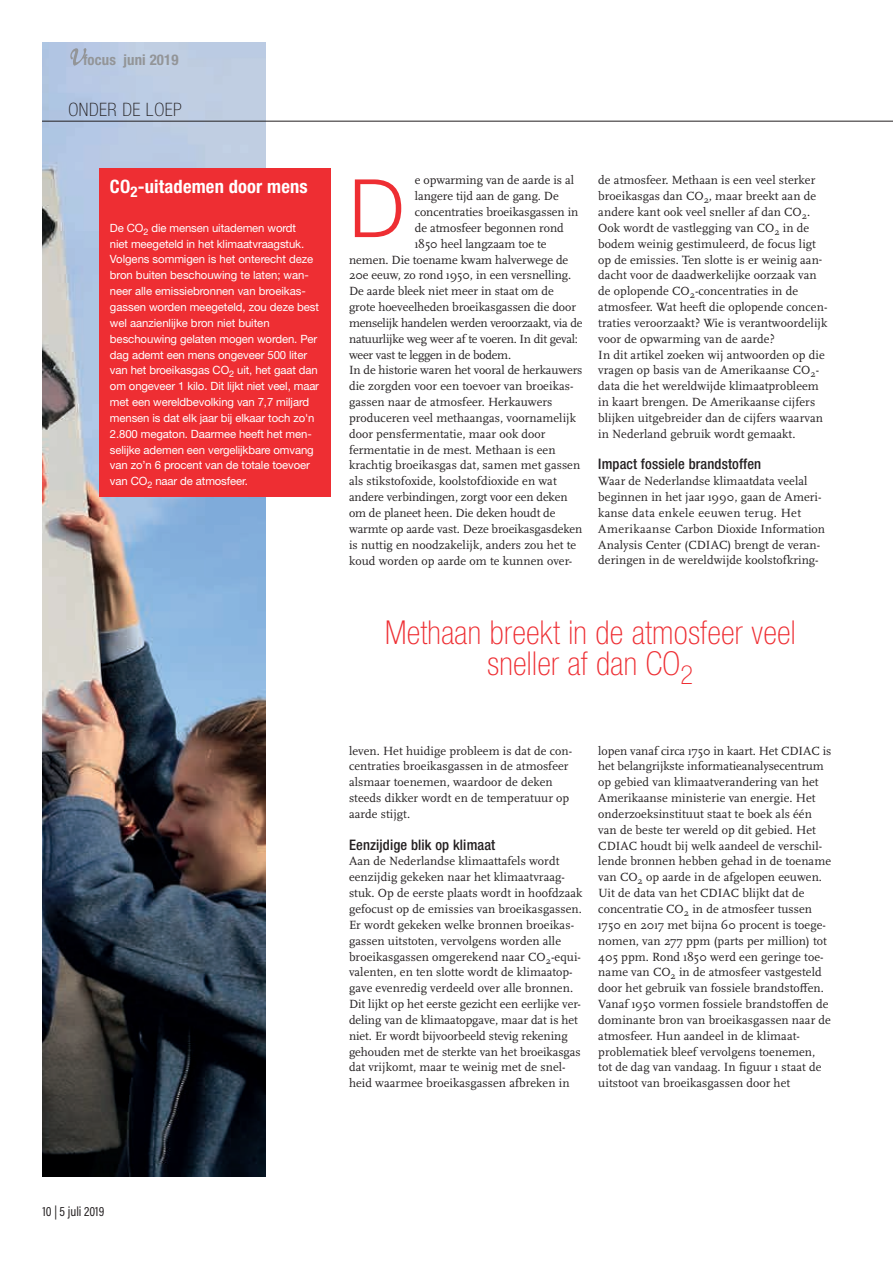
<style>
.page{position:relative;width:893px;height:1263px;background:#fff}
.page>*{position:absolute;margin:0;border:0;box-sizing:border-box;transform-origin:0 0}
.t1{font:300 80.7px "Helvetica Neue LT Std";color:#ee2e33}
.t2{font:100 condensed 33px/31.7px "Helvetica Neue LT Std";letter-spacing:.01em;color:#ee2e33;text-align:center}
.t3{font:700 condensed 18.45px "Helvetica Neue LT Std";letter-spacing:.01em;color:#fff}
.t4{font:100 condensed 18.45px "Helvetica Neue LT Std";letter-spacing:.03em;color:#231f20}
.t5{font:700 condensed 14.85px "Helvetica Neue LT Std";letter-spacing:.01em;color:#939598}
.t6{font:500 condensed 14.55px "Helvetica Neue LT Std";letter-spacing:.01em;color:#231f20}
.t7{font:13.5px "Acumin Pro Cond";color:#231f20}
.t8{font:12.45px/15.9px "Scala OT";letter-spacing:.005em;color:#231f20}
.t9{font:12.45px "Scala OT";letter-spacing:-.02em;color:#231f20}
.t10{font:11.4px/15.9px "Helvetica Neue LT Std";letter-spacing:-.01em;color:#fff}
</style>
<div class="page">
<img style="left:43px;top:43px;width:222px;height:1133px">
<hr style="left:43px;top:121px;width:850px;height:1px;background:#231f20">
<div style="left:99px;top:168px;width:231px;height:328px;background:#ee2e33"></div>
<svg style="left:70px;top:48px;width:17px;height:18px"></svg>
<p class="t5" style="left:83px;top:50px;width:97px">focus juni 2019</p>
<h3 class="t4" style="left:68px;top:99px;width:115px">ONDER DE LOEP</h3>
<h3 class="t3" style="left:110px;top:175px;width:199px">CO<sub>2</sub>-uitademen door mens</h3>
<p class="t10" style="left:110px;top:220px;width:211px">De CO<sub>2</sub> die mensen uitademen wordt<br>niet meegeteld in het klimaatvraagstuk.<br>Volgens sommigen is het onterecht deze bron buiten beschouwing te laten; wan&shy;neer alle emissiebronnen van broeikas&shy;gassen worden meegeteld, zou deze best wel aanzienlijke bron niet buiten beschouwing gelaten mogen worden. Per dag ademt een mens ongeveer 500 liter van het broeikasgas CO<sub>2</sub> uit, het gaat dan om ongeveer 1 kilo. Dit lijkt niet veel, maar met een wereldbevolking van 7,7 miljard mensen is dat elk jaar bij elkaar toch zo'n 2.800 megaton. Daarmee heeft het men&shy;selijke ademen een vergelijkbare omvang van zo’n 6 procent van de totale toevoer van CO<sub>2</sub> naar de atmosfeer.</p>
<h1 class="t1" style="left:349px;top:159px;width:57px">D</h1>
<p class="t8" style="left:415px;top:172px;width:161px">e opwarming van de aarde is al</p>
<p class="t8" style="left:415px;top:188px;width:145px">langere tijd aan de gang. De</p>
<p class="t8" style="left:415px;top:204px;width:165px">concentraties broeikasgassen in</p>
<p class="t8" style="left:415px;top:220px;width:150px">de atmosfeer begonnen rond</p>
<p class="t8" style="left:415px;top:236px;width:133px">1850 heel langzaam toe te</p>
<p class="t8" style="left:349px;top:252px;width:221px">nemen. Die toename kwam halverwege de</p>
<p class="t8" style="left:349px;top:268px;width:224px">20e eeuw, zo rond 1950, in een versnelling.</p>
<p class="t8" style="left:349px;top:283px;width:206px">De aarde bleek niet meer in staat om de</p>
<p class="t8" style="left:349px;top:299px;width:228px">grote hoeveelheden broeikasgassen die door</p>
<p class="t9" style="left:349px;top:316px;width:235px">menselijk handelen werden veroorzaakt, via de</p>
<p class="t9" style="left:349px;top:332px;width:230px">natuurlijke weg weer af te voeren. In dit geval:</p>
<p class="t9" style="left:349px;top:348px;width:164px">weer vast te leggen in de bodem.</p>
<p class="t8" style="left:349px;top:363px;width:235px">In de historie waren het vooral de herkauwers</p>
<p class="t8" style="left:349px;top:378px;width:226px">die zorgden voor een toevoer van broeikas-</p>
<p class="t8" style="left:349px;top:394px;width:205px">gassen naar de atmosfeer. Herkauwers</p>
<p class="t8" style="left:349px;top:410px;width:228px">produceren veel methaangas, voornamelijk</p>
<p class="t8" style="left:349px;top:426px;width:198px">door pensfermentatie, maar ook door</p>
<p class="t8" style="left:349px;top:442px;width:208px">fermentatie in de mest. Methaan is een</p>
<p class="t8" style="left:349px;top:458px;width:233px">krachtig broeikasgas dat, samen met gassen</p>
<p class="t8" style="left:349px;top:473px;width:209px">als stikstofoxide, koolstofdioxide en wat</p>
<p class="t8" style="left:349px;top:489px;width:220px">andere verbindingen, zorgt voor een deken</p>
<p class="t8" style="left:349px;top:505px;width:208px">om de planeet heen. Die deken houdt de</p>
<p class="t8" style="left:349px;top:521px;width:235px">warmte op aarde vast. Deze broeikasgasdeken</p>
<p class="t8" style="left:349px;top:537px;width:229px">is nuttig en noodzakelijk, anders zou het te</p>
<p class="t8" style="left:349px;top:553px;width:225px">koud worden op aarde om te kunnen over-</p>
<p class="t8" style="left:598px;top:172px;width:231px">de atmosfeer. Methaan is een veel sterker broeikasgas dan CO<sub>2</sub>, maar breekt aan de andere kant ook veel sneller af dan CO<sub>2</sub>.<br>Ook wordt de vastlegging van CO<sub>2</sub> in de bodem weinig gestimuleerd, de focus ligt op de emissies. Ten slotte is er weinig aan&shy;dacht voor de daadwerkelijke oorzaak van de oplopende CO<sub>2</sub>-concentraties in de atmosfeer. Wat heeft die oplopende concen&shy;traties veroorzaakt? Wie is verantwoordelijk voor de opwarming van de aarde?<br>In dit artikel zoeken wij antwoorden op die vragen op basis van de Amerikaanse CO<sub>2</sub>- data die het wereldwijde klimaatprobleem in kaart brengen. De Amerikaanse cijfers blijken uitgebreider dan de cijfers waarvan in Nederland gebruik wordt gemaakt.</p>
<p class="t6" style="left:598px;top:456px;width:164px">Impact fossiele brandstoffen</p>
<p class="t8" style="left:598px;top:473px;width:228px">Waar de Nederlandse klimaatdata veelal beginnen in het jaar 1990, gaan de Ameri&shy;kanse data enkele eeuwen terug. Het Amerikaanse Carbon Dioxide Information Analysis Center (CDIAC) brengt de veran&shy;deringen in de wereldwijde koolstofkring-</p>
<h2 class="t2" style="left:385px;top:616px;width:412px">Methaan breekt in de atmosfeer veel sneller af dan CO<sub>2</sub></h2>
<p class="t8" style="left:349px;top:743px;width:225px">leven. Het huidige probleem is dat de con&shy;centraties broeikasgassen in de atmosfeer alsmaar toenemen, waardoor de deken steeds dikker wordt en de temperatuur op aarde stijgt.</p>
<p class="t6" style="left:349px;top:836px;width:148px">Eenzijdige blik op klimaat</p>
<p class="t8" style="left:349px;top:854px;width:235px">Aan de Nederlandse klimaattafels wordt eenzijdig gekeken naar het klimaatvraag&shy;stuk. Op de eerste plaats wordt in hoofdzaak gefocust op de emissies van broeikasgassen.<br>Er wordt gekeken welke bronnen broeikas&shy;gassen uitstoten, vervolgens worden alle broeikasgassen omgerekend naar CO<sub>2</sub>-equi&shy;valenten, en ten slotte wordt de klimaatop&shy;gave evenredig verdeeld over alle bronnen.<br>Dit lijkt op het eerste gezicht een eerlijke ver&shy;deling van de klimaatopgave, maar dat is het niet. Er wordt bijvoorbeeld stevig rekening gehouden met de sterkte van het broeikasgas dat vrijkomt, maar te weinig met de snel&shy;heid waarmee broeikasgassen afbreken in</p>
<p class="t8" style="left:598px;top:743px;width:235px">lopen vanaf circa 1750 in kaart. Het CDIAC is het belangrijkste informatieanalysecentrum op gebied van klimaatverandering van het Amerikaanse ministerie van energie. Het onderzoeksinstituut staat te boek als één van de beste ter wereld op dit gebied. Het CDIAC houdt bij welk aandeel de verschil&shy;lende bronnen hebben gehad in de toename van CO<sub>2</sub> op aarde in de afgelopen eeuwen.<br>Uit de data van het CDIAC blijkt dat de concentratie CO<sub>2</sub> in de atmosfeer tussen 1750 en 2017 met bijna 60 procent is toege&shy;nomen, van 277 ppm (parts per million) tot 405 ppm. Rond 1850 werd een geringe toe&shy;name van CO<sub>2</sub> in de atmosfeer vastgesteld door het gebruik van fossiele brandstoffen.<br>Vanaf 1950 vormen fossiele brandstoffen de dominante bron van broeikasgassen naar de atmosfeer. Hun aandeel in de klimaat&shy;problematiek bleef vervolgens toenemen, tot de dag van vandaag. In figuur 1 staat de uitstoot van broeikasgassen door het</p>
<p class="t7" style="left:43px;top:1202px;width:63px">10 | 5 juli 2019</p>
</div>
